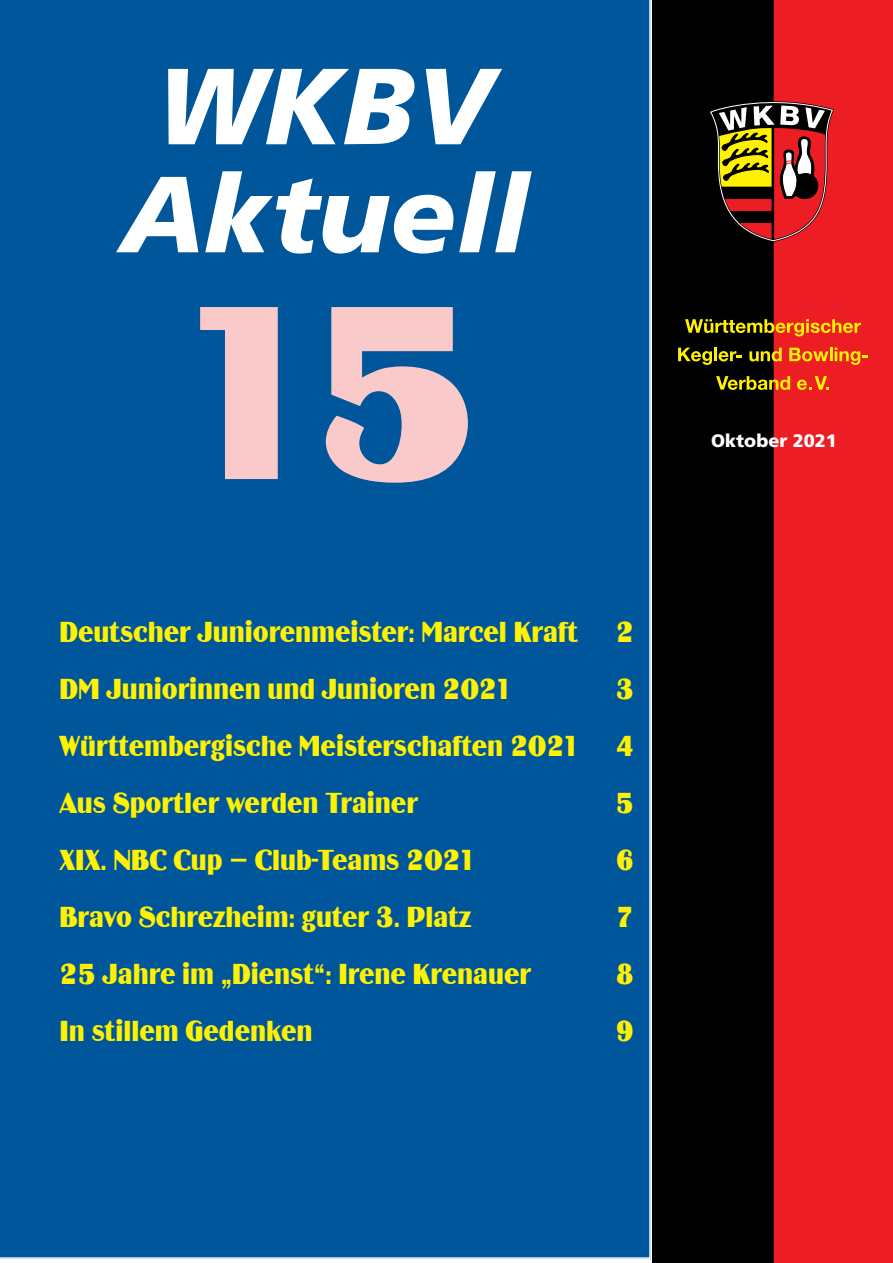
<style>
.page{position:relative;width:893px;height:1263px;background:#fff}
.page>*{position:absolute;margin:0;border:0;box-sizing:border-box;transform-origin:0 0}
.t1{font:258px "Binner D";color:#fac9c9}
.t2{font:italic 900 108px/108px "Frutiger";color:#fff;text-align:center}
.t3{font:30px/57px "Binner D";color:#fff200;text-align:justify;scale:.9 1}
.t4{font:900 18px "Frutiger";color:#fff}
</style>
<div class="page">
<div style="left:0;top:0;width:651px;height:1259px;background:#00569a"></div>
<div style="left:653px;top:0;width:120px;height:1263px;background:#000"></div>
<div style="left:773px;top:0;width:120px;height:1263px;background:#ed1d24"></div>
<svg style="left:716px;top:376px;width:74px;height:14px"></svg>
<svg style="left:797px;top:376px;width:31px;height:14px"></svg>
<svg style="left:678px;top:348px;width:64px;height:17px"></svg>
<svg style="left:749px;top:348px;width:33px;height:13px"></svg>
<svg style="left:789px;top:348px;width:79px;height:17px"></svg>
<svg style="left:685px;top:319px;width:176px;height:17px;background:#a75d0b"></svg>
<svg style="left:707px;top:94px;width:129px;height:149px;background:#894128"></svg>
<h2 class="t2" style="left:120px;top:51px;width:409px">WKBV<br>Aktuell</h2>
<h1 class="t1" style="left:159px;top:250px;width:327px">15</h1>
<p class="t3" style="left:60px;top:604px;width:578px">Deutscher Juniorenmeister: Marcel Kraft</p>
<p class="t3" style="left:616px;top:604px;width:22px">2</p>
<p class="t3" style="left:60px;top:661px;width:504px">DM Juniorinnen und Junioren 2021</p>
<p class="t3" style="left:60px;top:661px;width:640px;text-indent:556px">3<br>Württembergische Meisterschaften 2021 4<br>Aus Sportler werden Trainer</p>
<p class="t3" style="left:616px;top:775px;width:22px">5</p>
<p class="t3" style="left:60px;top:832px;width:464px">XIX. NBC Cup – Club-Teams 2021</p>
<p class="t3" style="left:616px;top:832px;width:22px">6</p>
<p class="t3" style="left:60px;top:889px;width:459px">Bravo Schrezheim: guter 3. Platz</p>
<p class="t3" style="left:616px;top:889px;width:22px">7</p>
<p class="t3" style="left:60px;top:946px;width:526px">25 Jahre im „Dienst“: Irene Krenauer</p>
<p class="t3" style="left:616px;top:946px;width:22px">8</p>
<p class="t3" style="left:60px;top:1003px;width:283px">In stillem Gedenken</p>
<p class="t3" style="left:616px;top:1003px;width:22px">9</p>
<p class="t4" style="left:711px;top:430px;width:127px">Oktober 2021</p>
</div>
